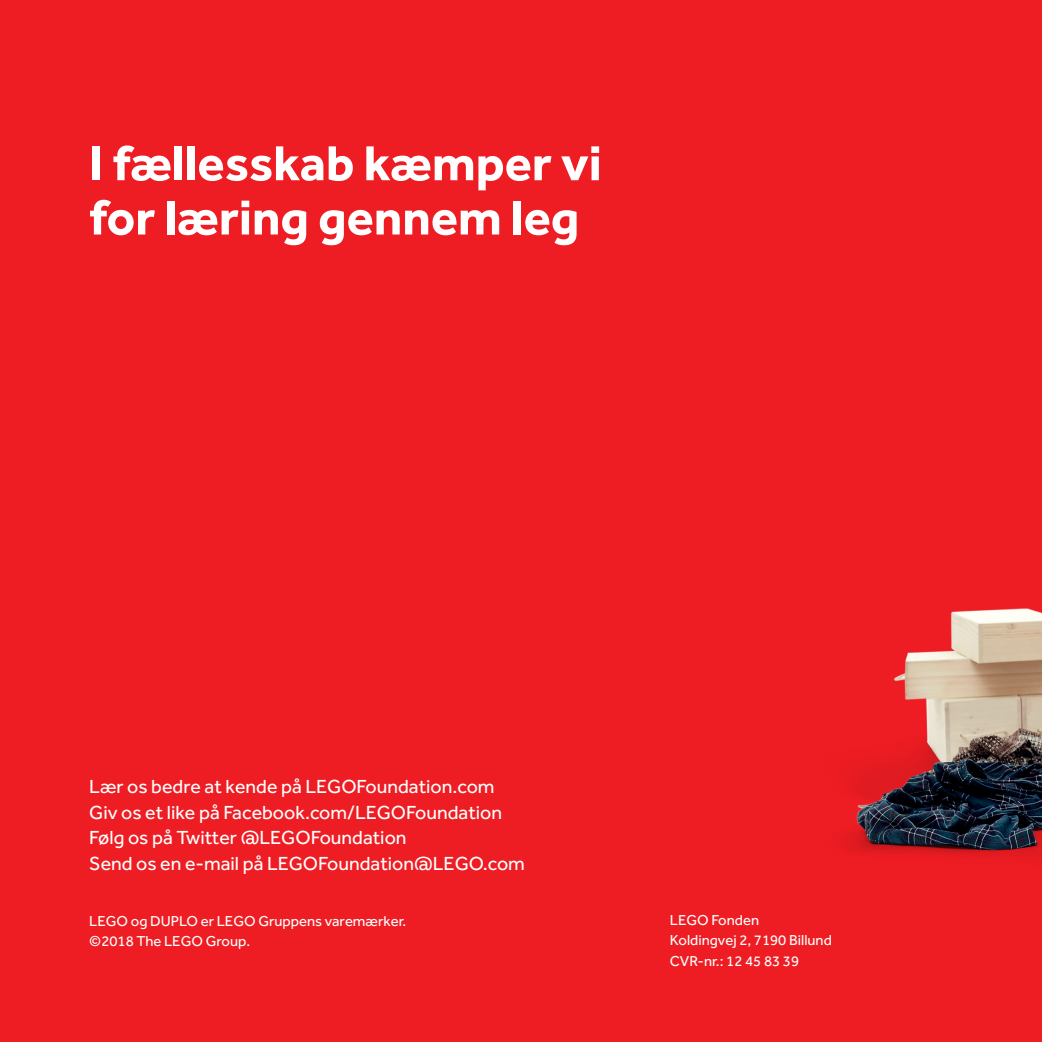
<style>
.page{position:relative;width:1042px;height:1042px;background:#ee1d23}
.page>*{position:absolute;margin:0;border:0;box-sizing:border-box;transform-origin:0 0}
.t1{font:700 50.75px/54.2px "Effra";color:#fff}
.t2{font:19.6px/25.4px "Effra";color:#fff}
.t3{font:14.88px/20.1px "Effra";color:#fff}
</style>
<div class="page">
<img style="left:844px;top:608px;width:198px;height:248px">
<h1 class="t1" style="left:89px;top:135px;width:514px">I fællesskab kæmper vi for læring gennem leg</h1>
<p class="t2" style="left:89px;top:774px;width:437px">Lær os bedre at kende på LEGOFoundation.com Giv os et like på Facebook.com/LEGOFoundation Følg os på Twitter @LEGOFoundation<br>Send os en e-mail på LEGOFoundation@LEGO.com</p>
<p class="t3" style="left:89px;top:910px;width:319px">LEGO og DUPLO er LEGO Gruppens varemærker. ©2018 The LEGO Group.</p>
<p class="t3" style="left:670px;top:910px;width:164px">LEGO Fonden<br>Koldingvej 2, 7190 Billund<br>CVR-nr.: 12 45 83 39</p>
</div>
